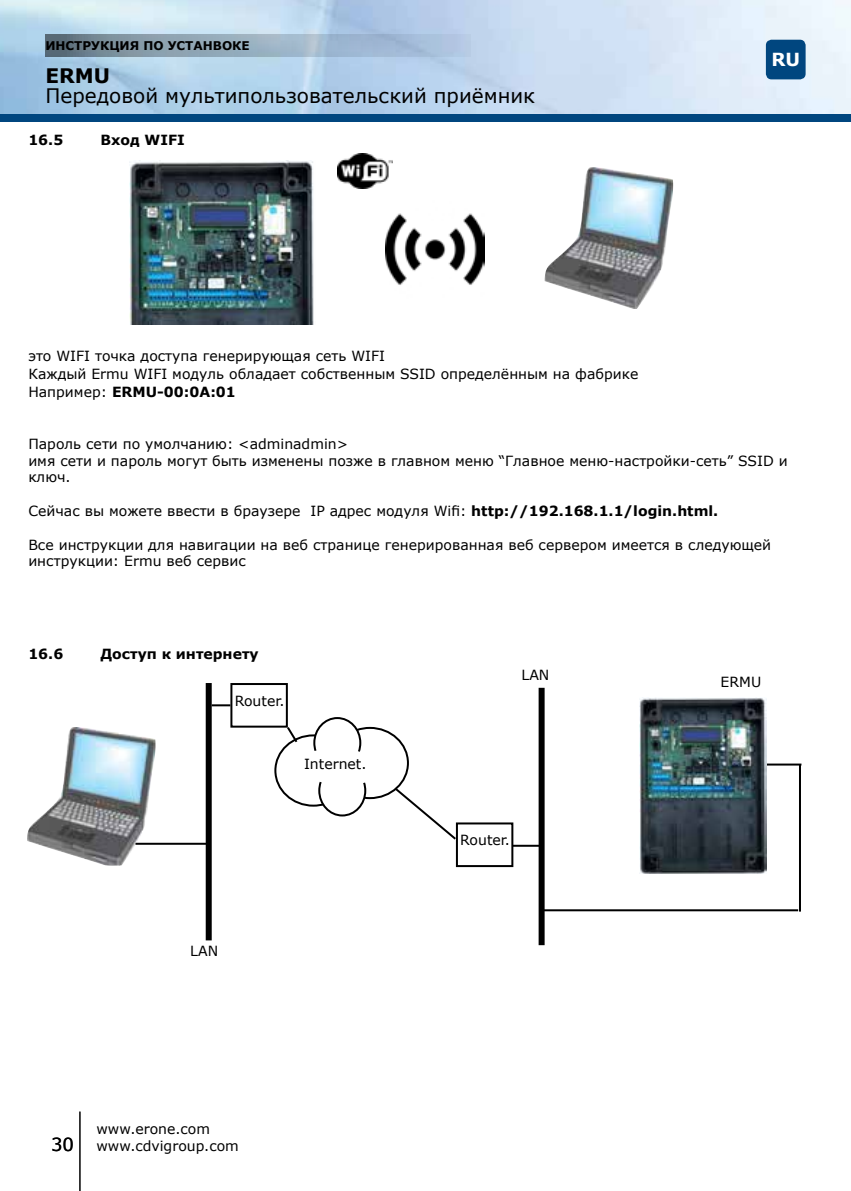
<style>
.page{position:relative;width:851px;height:1191px;background:#fff}
.page>*{position:absolute;margin:0;border:0;box-sizing:border-box;transform-origin:0 0}
.t1{font:20px "Verdana";color:#000}
.t2{font:700 20px "Verdana";color:#000}
.t3{font:18px "Verdana";color:#000}
.t4{font:700 18px "Verdana";color:#fff}
.t5{font:14px/16.8px "Verdana";color:#000}
.t6{font:700 14px "Verdana";color:#000}
.t7{font:700 12px "Verdana";color:#000}
.s1{font-weight:700}
</style>
<div class="page">
<div style="left:0;top:113px;width:850px;height:9px;background:#00467f"></div>
<hr style="left:79px;top:1111px;width:1px;height:80px;background:#000">
<img style="left:0;top:0;width:851px;height:113px">
<svg style="left:45px;top:34px;width:426px;height:23px;background:#92a8bb"></svg>
<div style="left:765px;top:40px;width:40px;height:39px;background:#00467f;border-radius:6px"></div>
<img style="left:27px;top:727px;width:129px;height:138px">
<div style="left:206px;top:683px;width:6px;height:257px;background:#000"></div>
<hr style="left:135px;top:842px;width:73px;height:2px;background:#000">
<div style="left:230px;top:683px;width:58px;height:44px;border:2px solid #000"></div>
<div style="left:456px;top:822px;width:57px;height:45px;border:2px solid #000"></div>
<div style="left:538px;top:688px;width:6px;height:257px;background:#000"></div>
<svg style="left:212px;top:690px;width:299px;height:160px"></svg>
<hr style="left:512px;top:844px;width:29px;height:2px;background:#000">
<hr style="left:749px;top:763px;width:52px;height:2px;background:#000">
<hr style="left:798px;top:764px;width:2px;height:147px;background:#000">
<svg style="left:538px;top:687px;width:7px;height:7px"></svg>
<svg style="left:205px;top:930px;width:7px;height:11px"></svg>
<hr style="left:542px;top:909px;width:256px;height:2px;background:#000">
<img style="left:129px;top:160px;width:185px;height:164px">
<img style="left:544px;top:167px;width:129px;height:142px">
<img style="left:338px;top:154px;width:54px;height:35px">
<img style="left:639px;top:697px;width:127px;height:176px">
<img style="left:386px;top:213px;width:98px;height:72px">
<p class="t7" style="left:45px;top:37px;width:206px">ИНСТРУКЦИЯ ПО УСТАНВОКЕ</p>
<h1 class="t2" style="left:45px;top:61px;width:66px">ERMU</h1>
<h1 class="t1" style="left:45px;top:82px;width:491px">Передовой мультипользовательский приёмник</h1>
<p class="t6" style="left:28px;top:130px;width:36px">16.5</p>
<p class="t6" style="left:100px;top:130px;width:86px">Вход WIFI</p>
<p class="t4" style="left:771px;top:47px;width:30px">RU</p>
<p class="t5" style="left:28px;top:347px;width:611px;line-height:18px">это WIFI точка доступа генерирующая сеть WIFI<br>Каждый Ermu WIFI модуль обладает собственным SSID определённым на фабрике<br>Например: <span class="s1">ERMU-00:0A:01</span></p>
<p class="t5" style="left:28px;top:435px;width:760px">Пароль сети по умолчанию: &lt;adminadmin&gt;<br>имя сети и пароль могут быть изменены позже в главном меню “Главное меню-настройки-сеть” SSID и ключ.</p>
<p class="t5" style="left:28px;top:502px;width:691px">Сейчас вы можете ввести в браузере IP адрес модуля Wifi: <span class="s1">http://192.168.1.1/login.html.</span></p>
<p class="t5" style="left:28px;top:536px;width:744px">Все инструкции для навигации на веб странице генерированная веб сервером имеется в следующей инструкции: Ermu веб сервис</p>
<p class="t6" style="left:28px;top:644px;width:36px">16.6</p>
<p class="t6" style="left:100px;top:644px;width:160px">Доступ к интернету</p>
<p class="t5" style="left:235px;top:692px;width:51px">Router.</p>
<p class="t5" style="left:304px;top:755px;width:64px">Internet.</p>
<p class="t5" style="left:190px;top:942px;width:29px">LAN</p>
<p class="t3" style="left:51px;top:1132px;width:24px">30</p>
<p class="t5" style="left:96px;top:1120px;width:144px">www.erone.com www.cdvigroup.com</p>
<p class="t5" style="left:521px;top:666px;width:29px">LAN</p>
<p class="t5" style="left:460px;top:831px;width:51px">Router.</p>
<p class="t5" style="left:720px;top:673px;width:42px">ERMU</p>
</div>
